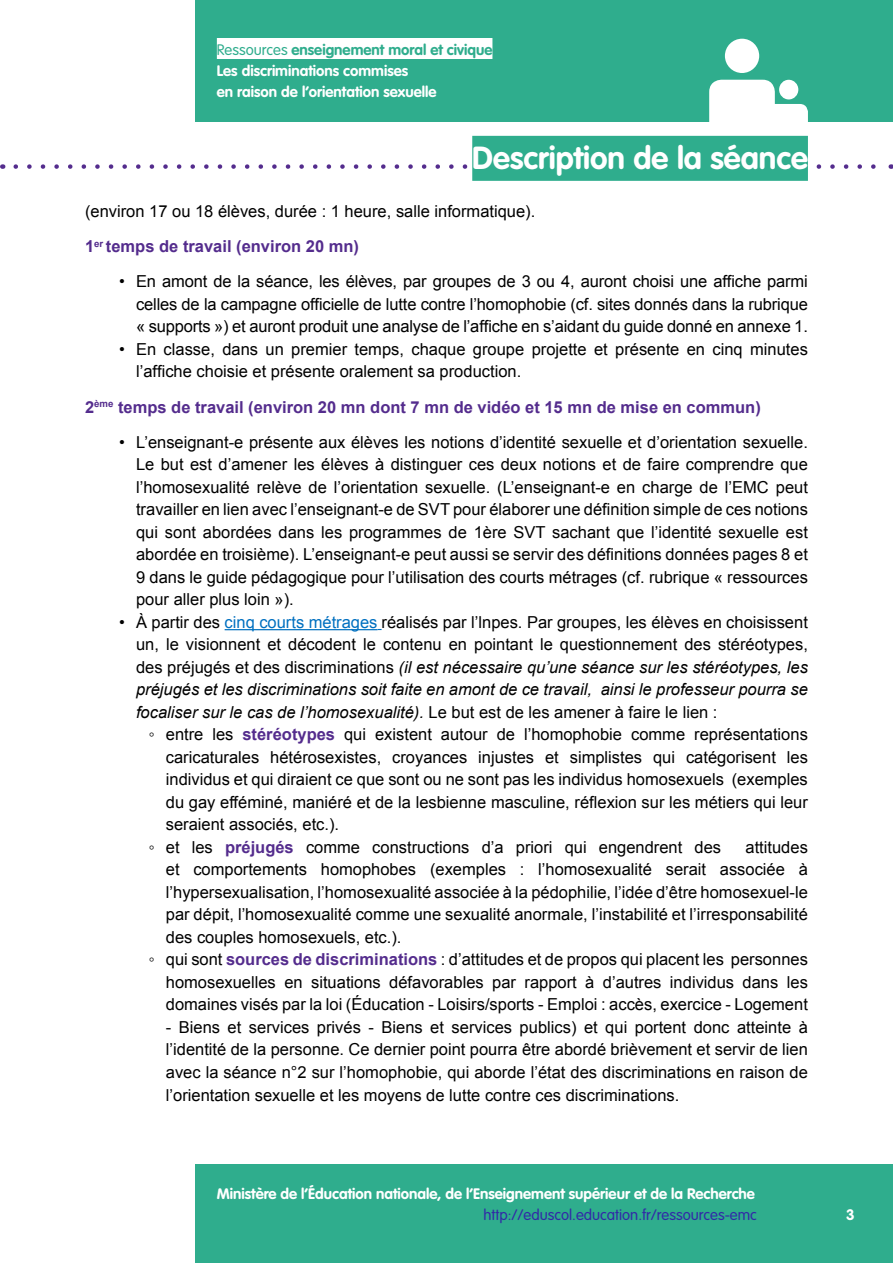
<style>
.page{position:relative;width:893px;height:1263px;background:#fff}
.page>*{position:absolute;margin:0;border:0;box-sizing:border-box;transform-origin:0 0}
.Titre_1{font:700 31.5px "VAG Rounded Std";color:#fff}
.t1{font:16.5px/22.5px "Arial";color:#000;text-align:justify}
.t2{font:700 16.5px "Arial";color:#542c8d}
.Pied_de_page{font:700 15px/21px "VAG Rounded Std";color:#fff}
.t3{font:300 15px "VAG Rounded Std";color:#3229a7}
.s1{font-weight:300;color:#2fad8d}
.s2{color:#2fad8d}
.s3{color:#0070c0}
.s4{font-style:italic}
.s5{font-weight:700;color:#542c8d}
</style>
<div class="page">
<div style="left:196px;top:0;width:697px;height:122px;background:#2fad8d"></div>
<div style="left:779px;top:80px;width:19px;height:19px;background:#fff;border-radius:50%"></div>
<div style="left:709px;top:80px;width:66px;height:86px;background:#fff;border-radius:12px"></div>
<div style="left:758px;top:104px;width:50px;height:62px;background:#fff;border-radius:8px"></div>
<div style="left:725px;top:39px;width:34px;height:34px;background:#fff;border-radius:50%"></div>
<div style="left:217px;top:38px;width:275px;height:21px;background:#fff"></div>
<div style="left:196px;top:1164px;width:697px;height:99px;background:#2fad8d"></div>
<svg style="left:16px;top:164px;width:860px;height:5px"></svg>
<div style="left:472px;top:136px;width:336px;height:45px;background:#2fad8d"></div>
<hr style="left:225px;top:629px;width:153px;height:1px;background:#0070c0">
<p class="Pied_de_page" style="left:217px;top:39px;width:277px"><span class="s1">Ressources</span> <span class="s2">enseignement moral et civique<br></span>Les discriminations commises<br>en raison de l’orientation sexuelle</p>
<h1 class="Titre_1" style="left:472px;top:139px;width:337px">Description de la séance</h1>
<p class="t1" style="left:85px;top:200px;width:452px">(environ 17 ou 18 élèves, durée : 1 heure, salle informatique).</p>
<p class="t2" style="left:85px;top:235px;width:276px">1<sup>er</sup> temps de travail (environ 20 mn)</p>
<p class="t1" style="left:136px;top:270px;width:673px;text-indent:-17px">• En amont de la séance, les élèves, par groupes de 3 ou 4, auront choisi une affiche parmi celles de la campagne officielle de lutte contre l’homophobie (cf. sites donnés dans la rubrique « supports ») et auront produit une analyse de l’affiche en s’aidant du guide donné en annexe 1.</p>
<p class="t1" style="left:136px;top:338px;width:673px;text-indent:-17px">• En classe, dans un premier temps, chaque groupe projette et présente en cinq minutes l’affiche choisie et présente oralement sa production.</p>
<p class="t2" style="left:85px;top:396px;width:677px">2<sup>ème</sup> temps de travail (environ 20 mn dont 7 mn de vidéo et 15 mn de mise en commun)</p>
<p class="t1" style="left:136px;top:431px;width:673px;text-indent:-17px">• L’enseignant-e présente aux élèves les notions d’identité sexuelle et d’orientation sexuelle.<br>Le but est d’amener les élèves à distinguer ces deux notions et de faire comprendre que l’homosexualité relève de l’orientation sexuelle. (L’enseignant-e en charge de l’EMC peut travailler en lien avec l’enseignant-e de SVT pour élaborer une définition simple de ces notions qui sont abordées dans les programmes de 1ère SVT sachant que l’identité sexuelle est abordée en troisième). L’enseignant-e peut aussi se servir des définitions données pages 8 et 9 dans le guide pédagogique pour l’utilisation des courts métrages (cf. rubrique « ressources pour aller plus loin »).</p>
<p class="t1" style="left:136px;top:611px;width:673px;text-indent:-17px">• À partir des <span class="s3">cinq courts métrages</span> réalisés par l’lnpes. Par groupes, les élèves en choisissent un, le visionnent et décodent le contenu en pointant le questionnement des stéréotypes, des préjugés et des discriminations <span class="s4">(il est nécessaire qu’une séance sur les stéréotypes, les préjugés et les discriminations soit faite en amont de ce travail, ainsi le professeur pourra se focaliser sur le cas de l’homosexualité).</span> Le but est de les amener à faire le lien :</p>
<p class="t1" style="left:166px;top:723px;width:644px;text-indent:-17px">◦ entre les <span class="s5">stéréotypes</span> qui existent autour de l’homophobie comme représentations caricaturales hétérosexistes, croyances injustes et simplistes qui catégorisent les individus et qui diraient ce que sont ou ne sont pas les individus homosexuels (exemples du gay efféminé, maniéré et de la lesbienne masculine, réflexion sur les métiers qui leur seraient associés, etc.).</p>
<p class="t1" style="left:149px;top:836px;width:574px">◦ et les <span class="s5">préjugés</span> comme constructions d’a priori qui engendrent des</p>
<p class="t1" style="left:166px;top:836px;width:644px;text-indent:580px">attitudes et comportements homophobes (exemples : l’homosexualité serait associée à l’hypersexualisation, l’homosexualité associée à la pédophilie, l’idée d’être homosexuel-le par dépit, l’homosexualité comme une sexualité anormale, l’instabilité et l’irresponsabilité des couples homosexuels, etc.).</p>
<p class="t1" style="left:166px;top:948px;width:644px;text-indent:-17px">◦ qui sont <span class="s5">sources de discriminations</span> : d’attitudes et de propos qui placent les personnes homosexuelles en situations défavorables par rapport à d’autres individus dans les domaines visés par la loi (Éducation - Loisirs/sports - Emploi : accès, exercice - Logement</p>
<p class="t1" style="left:166px;top:1016px;width:644px">- Biens et services privés - Biens et services publics) et qui portent donc atteinte à l’identité de la personne. Ce dernier point pourra être abordé brièvement et servir de lien avec la séance n°2 sur l’homophobie, qui aborde l’état des discriminations en raison de l’orientation sexuelle et les moyens de lutte contre ces discriminations.</p>
<p class="Pied_de_page" style="left:217px;top:1184px;width:540px">Ministère de l’Éducation nationale, de l’Enseignement supérieur et de la Recherche</p>
<p class="t3" style="left:483px;top:1206px;width:275px">http://eduscol.education.fr/ressources-emc</p>
<p class="Pied_de_page" style="left:846px;top:1204px;width:10px">3</p>
</div>
